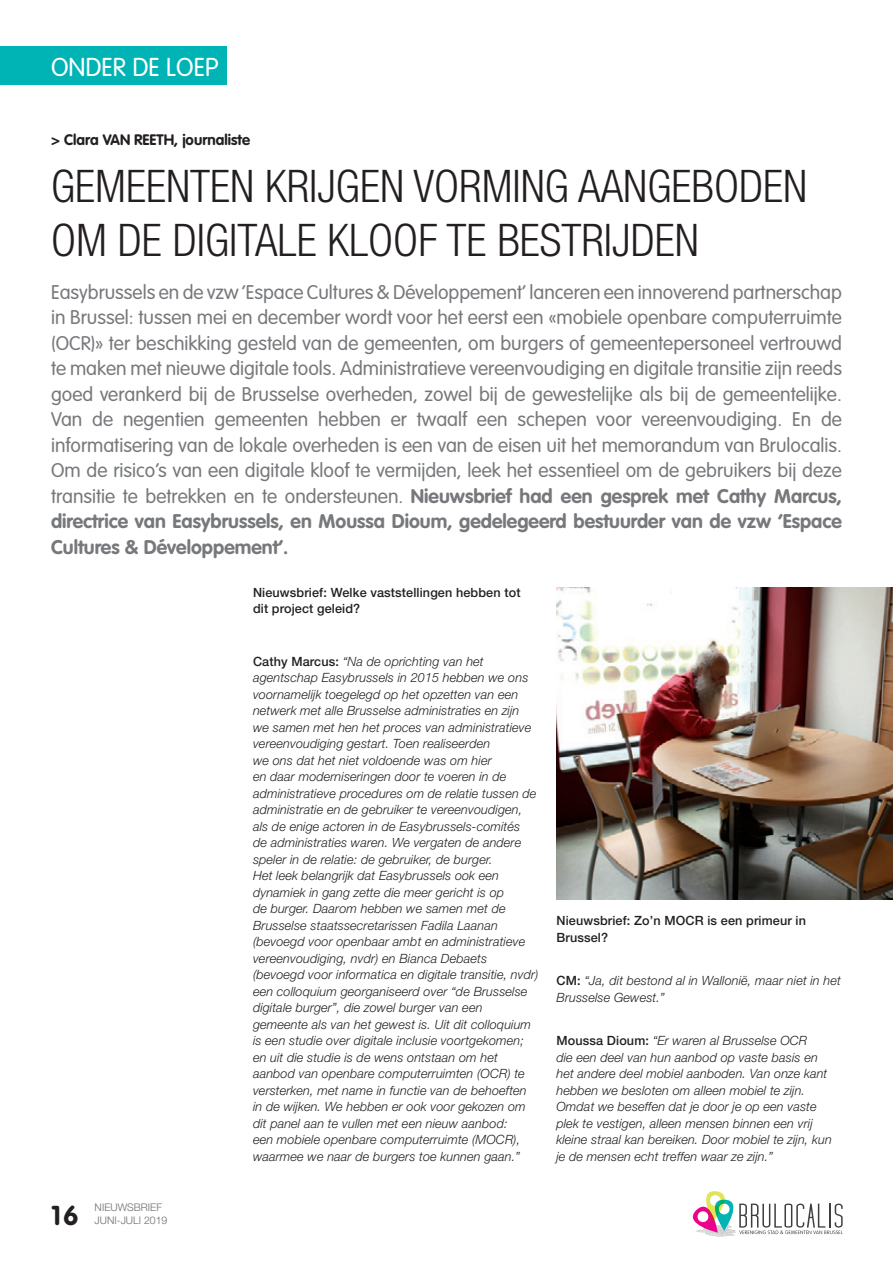
<style>
.page{position:relative;width:893px;height:1263px;background:#fff}
.page>*{position:absolute;margin:0;border:0;box-sizing:border-box;transform-origin:0 0}
.Article_Titre{font:300 condensed 45px/54px "Helvetica Neue LT Pro";color:#231f20}
.t1{font:700 27px "VAG Rounded";color:#231f20}
.t2{font:300 25.5px "VAG Rounded";color:#fff}
.Article_chapeau{font:300 19.5px/25.5px "VAG Rounded";color:#76787b;text-align:justify}
.t3{font:700 15px "VAG Rounded";color:#231f20}
.Article_Texte{font:italic 300 12.75px/16.5px "Helvetica Neue LT Pro";letter-spacing:.01em;color:#231f20}
.Article_Questions{font:500 12.75px/16.5px "Helvetica Neue LT Pro";letter-spacing:.01em;color:#231f20}
.t4{font:300 10.5px "Helvetica Neue LT Pro";color:#6c6d70}
.s1{font-weight:700}
.s2{font-weight:500;font-style:normal}
</style>
<div class="page">
<img style="left:556px;top:587px;width:337px;height:312px">
<svg style="left:692px;top:1191px;width:151px;height:46px"></svg>
<div style="left:0;top:47px;width:227px;height:38px;background:#00b3b5"></div>
<h3 class="t2" style="left:51px;top:52px;width:169px">ONDER DE LOEP</h3>
<p class="t3" style="left:51px;top:130px;width:201px">&gt; Clara VAN REETH, journaliste</p>
<p class="Article_Titre" style="left:51px;top:159px;width:758px">GEMEENTEN KRIJGEN VORMING AANGEBODEN<br>OM DE DIGITALE KLOOF TE BESTRIJDEN</p>
<p class="Article_chapeau" style="left:51px;top:279px;width:792px">Easybrussels en de vzw ‘Espace Cultures &amp; Développement’ lanceren een innoverend partnerschap in Brussel: tussen mei en december wordt voor het eerst een «mobiele openbare computerruimte (OCR)» ter beschikking gesteld van de gemeenten, om burgers of gemeentepersoneel vertrouwd te maken met nieuwe digitale tools. Administratieve vereenvoudiging en digitale transitie zijn reeds goed verankerd bij de Brusselse overheden, zowel bij de gewestelijke als bij de gemeentelijke.<br>Van de negentien gemeenten hebben er twaalf een schepen voor vereenvoudiging. En de informatisering van de lokale overheden is een van de eisen uit het memorandum van Brulocalis.<br>Om de risico’s van een digitale kloof te vermijden, leek het essentieel om de gebruikers bij deze transitie te betrekken en te ondersteunen. <span class="s1">Nieuwsbrief had een gesprek met Cathy Marcus, directrice van Easybrussels, en Moussa Dioum, gedelegeerd bestuurder van de vzw ‘Espace Cultures &amp; Développement’.</span></p>
<p class="t4" style="left:95px;top:1201px;width:69px">NIEUWSBRIEF</p>
<h2 class="t1" style="left:51px;top:1199px;width:29px">16</h2>
<p class="t4" style="left:95px;top:1213px;width:74px">JUNI-JULI 2019</p>
<p class="Article_Questions" style="left:253px;top:584px;width:269px">Nieuwsbrief: Welke vaststellingen hebben tot dit project geleid?</p>
<p class="Article_Texte" style="left:253px;top:653px;width:287px"><span class="s2">Cathy Marcus:</span> “Na de oprichting van het agentschap Easybrussels in 2015 hebben we ons voornamelijk toegelegd op het opzetten van een netwerk met alle Brusselse administraties en zijn<br>we samen met hen het proces van administratieve vereenvoudiging gestart. Toen realiseerden<br>we ons dat het niet voldoende was om hier<br>en daar moderniseringen door te voeren in de administratieve procedures om de relatie tussen de administratie en de gebruiker te vereenvoudigen, als de enige actoren in de Easybrussels-comités<br>de administraties waren. We vergaten de andere speler in de relatie: de gebruiker, de burger.<br>Het leek belangrijk dat Easybrussels ook een dynamiek in gang zette die meer gericht is op<br>de burger. Daarom hebben we samen met de Brusselse staatssecretarissen Fadila Laanan (bevoegd voor openbaar ambt en administratieve vereenvoudiging, nvdr) en Bianca Debaets (bevoegd voor informatica en digitale transitie, nvdr) een colloquium georganiseerd over “de Brusselse digitale burger”, die zowel burger van een gemeente als van het gewest is. Uit dit colloquium is een studie over digitale inclusie voortgekomen; en uit die studie is de wens ontstaan om het aanbod van openbare computerruimten (OCR) te versterken, met name in functie van de behoeften in de wijken. We hebben er ook voor gekozen om dit panel aan te vullen met een nieuw aanbod:<br>een mobiele openbare computerruimte (MOCR), waarmee we naar de burgers toe kunnen gaan.”</p>
<p class="Article_Questions" style="left:556px;top:912px;width:251px">Nieuwsbrief: Zo’n MOCR is een primeur in<br>Brussel?</p>
<p class="Article_Texte" style="left:556px;top:972px;width:286px"><span class="s2">CM:</span> “Ja, dit bestond al in Wallonië, maar niet in het<br>Brusselse Gewest.”</p>
<p class="Article_Texte" style="left:556px;top:1032px;width:277px"><span class="s2">Moussa Dioum:</span> “Er waren al Brusselse OCR<br>die een deel van hun aanbod op vaste basis en het andere deel mobiel aanboden. Van onze kant hebben we besloten om alleen mobiel te zijn.<br>Omdat we beseffen dat je door je op een vaste plek te vestigen, alleen mensen binnen een vrij kleine straal kan bereiken. Door mobiel te zijn, kun je de mensen echt treffen waar ze zijn.”</p>
</div>
